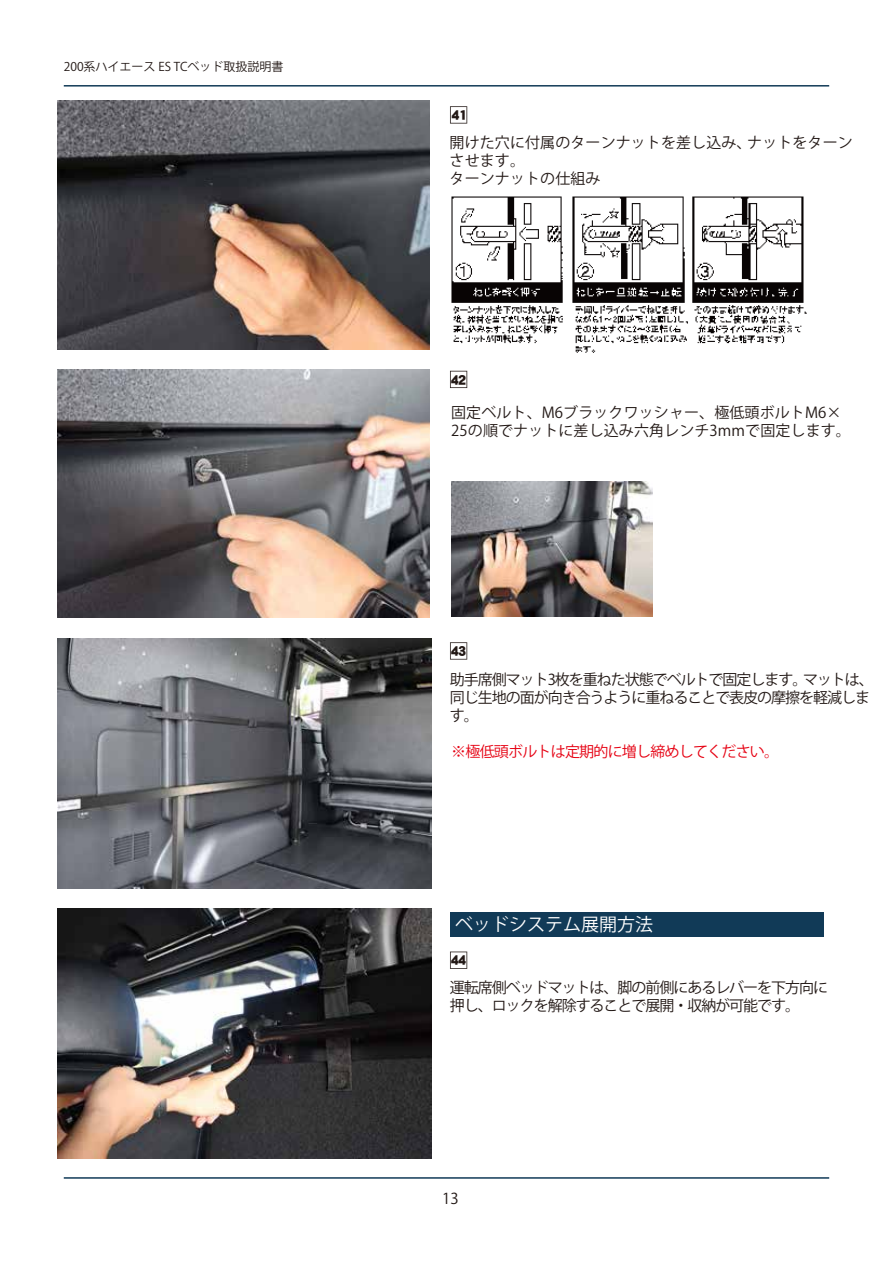
<style>
.page{position:relative;width:893px;height:1263px;background:#fff}
.page>*{position:absolute;margin:0;border:0;box-sizing:border-box;transform-origin:0 0}
.t1{font:18px "Koz Go Pr 6 N";color:#fff}
.t2{font:15px/18px "Gothic MB101 Pr 6 N Regular 83 pv RKSJ H";letter-spacing:-.07em;color:#221815}
.t3{font:15px/18px "Gothic MB101 Pr 6 N Regular 83 pv RKSJ H";letter-spacing:.005em;color:#221815}
.t4{font:15px "Gothic MB101 Pr 6 N Regular 83 pv RKSJ H";letter-spacing:-.05em;color:#e60012}
.t5{font:15px "DF Gothic Std W10";letter-spacing:-.05em;color:#221815}
.t6{font:15px "Futo Go B101 Pr 6 N Bold 83 pv RKSJ H";color:#221815}
.t7{font:12px "Gothic MB101 Pr 6 N Regular 83 pv RKSJ H";color:#221815}
</style>
<div class="page">
<svg style="left:450px;top:106px;width:17px;height:18px"></svg>
<svg style="left:450px;top:371px;width:17px;height:17px"></svg>
<hr style="left:64px;top:85px;width:765px;height:2px;background:#113a57">
<hr style="left:64px;top:1177px;width:765px;height:2px;background:#113a57">
<img style="left:57px;top:100px;width:373px;height:249px">
<img style="left:451px;top:196px;width:356px;height:157px">
<img style="left:57px;top:369px;width:373px;height:249px">
<svg style="left:450px;top:642px;width:17px;height:18px"></svg>
<svg style="left:450px;top:951px;width:17px;height:18px"></svg>
<img style="left:57px;top:639px;width:374px;height:249px">
<img style="left:451px;top:482px;width:202px;height:134px">
<div style="left:450px;top:912px;width:373px;height:24px;background:#113a57"></div>
<img style="left:57px;top:908px;width:374px;height:250px">
<p class="t7" style="left:64px;top:60px;width:221px">200系ハイエース ES TCベッド取扱説明書</p>
<p class="t5" style="left:451px;top:107px;width:17px">41</p>
<p class="t3" style="left:450px;top:133px;width:405px">開けた穴に付属のターンナットを差し込み、ナットをターンさせます。<br>ターンナットの仕組み</p>
<p class="t5" style="left:451px;top:371px;width:17px">42</p>
<p class="t3" style="left:451px;top:403px;width:401px">固定ベルト、M6ブラックワッシャー、極低頭ボルトM6×<br>25の順でナットに差し込み六角レンチ3mmで固定します。</p>
<p class="t5" style="left:451px;top:643px;width:17px">43</p>
<p class="t2" style="left:450px;top:671px;width:425px">助手席側マット3枚を重ねた状態でベルトで固定します。マットは、同じ生地の面が向き合うように重ねることで表皮の摩擦を軽減します。</p>
<p class="t4" style="left:451px;top:743px;width:329px">※極低頭ボルトは定期的に増し締めしてください。</p>
<p class="t1" style="left:455px;top:914px;width:199px">ベッドシステム展開方法</p>
<p class="t5" style="left:451px;top:952px;width:17px">44</p>
<p class="t2" style="left:450px;top:979px;width:380px">運転席側ベッドマットは、脚の前側にあるレバーを下方向に押し、ロックを解除することで展開・収納が可能です。</p>
<p class="t6" style="left:442px;top:1190px;width:18px">13</p>
</div>
